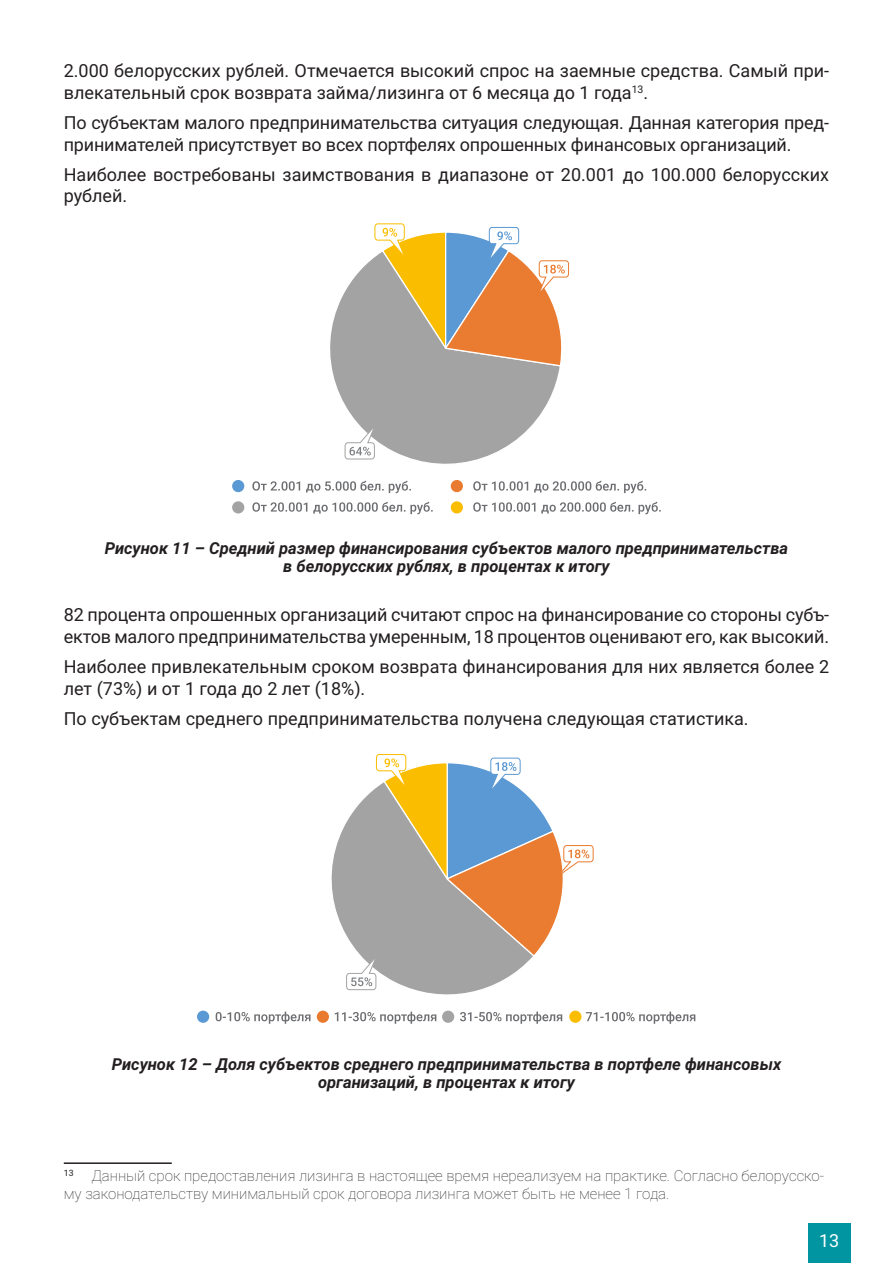
<style>
.page{position:relative;width:893px;height:1263px;background:#fff}
.page>*{position:absolute;margin:0;border:0;box-sizing:border-box;transform-origin:0 0}
.t1{font:18px/21.6px "Roboto";letter-spacing:-.01em;color:#231f20}
.t2{font:18px "Roboto";color:#fff}
.подписи_к_картинкам{font:italic 700 16.5px "Roboto";color:#231f20}
.Сноски{font:100 15px/18px "Roboto";color:#231f20}
</style>
<div class="page">
<div style="left:808px;top:1223px;width:42px;height:40px;background:#0095a1"></div>
<hr style="left:64px;top:1162px;width:108px;height:2px;background:#231f20">
<svg style="left:330px;top:258px;width:230px;height:223px"></svg>
<svg style="left:344px;top:421px;width:34px;height:39px"></svg>
<svg style="left:374px;top:223px;width:195px;height:144px"></svg>
<svg style="left:252px;top:481px;width:181px;height:33px"></svg>
<div style="left:232px;top:480px;width:12px;height:12px;background:#5a99d3;border-radius:50%"></div>
<div style="left:451px;top:480px;width:12px;height:12px;background:#e97b30;border-radius:50%"></div>
<div style="left:232px;top:501px;width:12px;height:12px;background:#a3a3a3;border-radius:50%"></div>
<div style="left:451px;top:501px;width:12px;height:12px;background:#fbbd00;border-radius:50%"></div>
<svg style="left:473px;top:481px;width:188px;height:33px"></svg>
<svg style="left:331px;top:823px;width:147px;height:172px"></svg>
<svg style="left:346px;top:754px;width:248px;height:236px"></svg>
<svg style="left:216px;top:1011px;width:479px;height:13px"></svg>
<div style="left:197px;top:1011px;width:12px;height:12px;background:#5a99d3;border-radius:50%"></div>
<div style="left:317px;top:1011px;width:12px;height:12px;background:#e97b30;border-radius:50%"></div>
<div style="left:442px;top:1011px;width:12px;height:12px;background:#a3a3a3;border-radius:50%"></div>
<div style="left:569px;top:1011px;width:12px;height:12px;background:#fbbd00;border-radius:50%"></div>
<p class="t1" style="left:64px;top:59px;width:767px">2.000 белорусских рублей. Отмечается высокий спрос на заемные средства. Самый при&shy;влекательный срок возврата займа/лизинга от 6 месяца до 1 года<sup>13</sup>.</p>
<p class="t1" style="left:64px;top:111px;width:767px">По субъектам малого предпринимательства ситуация следующая. Данная категория пред&shy;принимателей присутствует во всех портфелях опрошенных финансовых организаций.</p>
<p class="t1" style="left:64px;top:163px;width:767px">Наиболее востребованы заимствования в диапазоне от 20.001 до 100.000 белорусских рублей.</p>
<p class="подписи_к_картинкам" style="left:105px;top:537px;width:685px">Рисунок 11 – Средний размер финансирования субъектов малого предпринимательства</p>
<p class="подписи_к_картинкам" style="left:283px;top:555px;width:328px">в белорусских рублях, в процентах к итогу</p>
<p class="t1" style="left:64px;top:603px;width:767px">82 процента опрошенных организаций считают спрос на финансирование со стороны субъ&shy;ектов малого предпринимательства умеренным, 18 процентов оценивают его, как высокий.</p>
<p class="t1" style="left:64px;top:655px;width:767px">Наиболее привлекательным сроком возврата финансирования для них является более 2 лет (73%) и от 1 года до 2 лет (18%).</p>
<p class="t1" style="left:64px;top:707px;width:686px">По субъектам среднего предпринимательства получена следующая статистика.</p>
<p class="подписи_к_картинкам" style="left:112px;top:1052px;width:671px">Рисунок 12 – Доля субъектов среднего предпринимательства в портфеле финансовых</p>
<p class="подписи_к_картинкам" style="left:318px;top:1070px;width:258px">организаций, в процентах к итогу</p>
<p class="Сноски" style="left:64px;top:1166px;width:762px"><sup>13</sup> Данный срок предоставления лизинга в настоящее время нереализуем на практике. Согласно белорусско&shy;му законодательству минимальный срок договора лизинга может быть не менее 1 года.</p>
<p class="t2" style="left:819px;top:1228px;width:22px">13</p>
</div>
